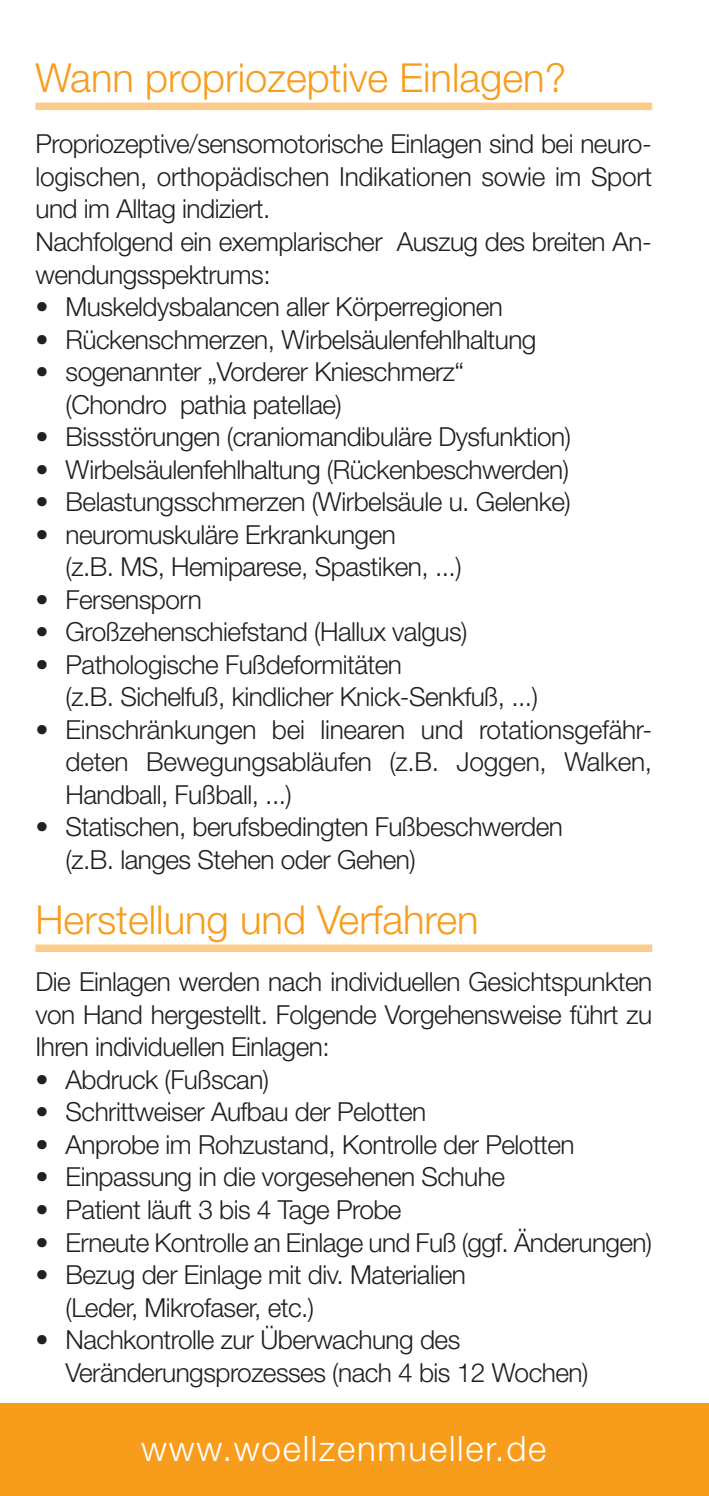
<style>
.page{position:relative;width:709px;height:1496px;background:#fff}
.page>*{position:absolute;margin:0;border:0;box-sizing:border-box;transform-origin:0 0}
.t1{font:300 40px "Helvetica Neue";color:#f89c1c}
.t2{font:300 35px "Helvetica Neue";letter-spacing:.05em;color:#fff}
.t3{font:300 26.25px/32.5px "Helvetica Neue";letter-spacing:-.02em;color:#231f20}
</style>
<div class="page">
<div style="left:0;top:1403px;width:709px;height:92px;background:#f89c1c"></div>
<div style="left:35px;top:103px;width:617px;height:7px;background:#fdcb8a"></div>
<div style="left:35px;top:944px;width:617px;height:8px;background:#fdcb8a"></div>
<h1 class="t1" style="left:35px;top:64px;width:532px">Wann propriozeptive Einlagen?</h1>
<p class="t3" style="left:35px;top:130px;width:618px">Propriozeptive/sensomotorische Einlagen sind bei neuro&shy;logischen, orthopädischen Indikationen sowie im Sport und im Alltag indiziert.<br>Nachfolgend ein exemplarischer Auszug des breiten An&shy;wendungsspektrums:</p>
<p class="t3" style="left:35px;top:293px;width:469px">• Muskeldysbalancen aller Körperregionen</p>
<p class="t3" style="left:35px;top:325px;width:502px">• Rückenschmerzen, Wirbelsäulenfehlhaltung</p>
<p class="t3" style="left:66px;top:358px;width:400px;text-indent:-30px">• sogenannter „Vorderer Knieschmerz“ (Chondro pathia patellae)</p>
<p class="t3" style="left:35px;top:423px;width:537px">• Bissstörungen (craniomandibuläre Dysfunktion)</p>
<p class="t3" style="left:35px;top:455px;width:535px">• Wirbelsäulenfehlhaltung (Rückenbeschwerden)</p>
<p class="t3" style="left:35px;top:488px;width:537px">• Belastungsschmerzen (Wirbelsäule u. Gelenke)</p>
<p class="t3" style="left:66px;top:520px;width:397px;text-indent:-30px">• neuromuskuläre Erkrankungen<br>(z.B. MS, Hemiparese, Spastiken, ...)</p>
<p class="t3" style="left:35px;top:585px;width:168px">• Fersensporn</p>
<p class="t3" style="left:35px;top:618px;width:433px">• Großzehenschiefstand (Hallux valgus)</p>
<p class="t3" style="left:66px;top:650px;width:474px;text-indent:-30px">• Pathologische Fußdeformitäten<br>(z.B. Sichelfuß, kindlicher Knick-Senkfuß, ...)</p>
<p class="t3" style="left:66px;top:715px;width:588px;text-align:justify;text-indent:-30px">• Einschränkungen bei linearen und rotationsgefähr&shy;deten Bewegungsabläufen (z.B. Joggen, Walken, Handball, Fußball, ...)</p>
<p class="t3" style="left:66px;top:813px;width:499px;text-indent:-30px">• Statischen, berufsbedingten Fußbeschwerden (z.B. langes Stehen oder Gehen)</p>
<h1 class="t1" style="left:35px;top:905px;width:445px">Herstellung und Verfahren</h1>
<p class="t3" style="left:35px;top:968px;width:618px;text-align:justify">Die Einlagen werden nach individuellen Gesichtspunkten von Hand hergestellt. Folgende Vorgehensweise führt zu Ihren individuellen Einlagen:</p>
<p class="t3" style="left:35px;top:1065px;width:235px">• Abdruck (Fußscan)</p>
<p class="t3" style="left:35px;top:1098px;width:392px">• Schrittweiser Aufbau der Pelotten</p>
<p class="t3" style="left:35px;top:1130px;width:540px">• Anprobe im Rohzustand, Kontrolle der Pelotten</p>
<p class="t3" style="left:35px;top:1163px;width:471px">• Einpassung in die vorgesehenen Schuhe</p>
<p class="t3" style="left:35px;top:1195px;width:367px">• Patient läuft 3 bis 4 Tage Probe</p>
<p class="t3" style="left:35px;top:1228px;width:618px">• Erneute Kontrolle an Einlage und Fuß (ggf. Änderungen)</p>
<p class="t3" style="left:66px;top:1260px;width:402px;text-indent:-30px">• Bezug der Einlage mit div. Materialien (Leder, Mikrofaser, etc.)</p>
<p class="t3" style="left:66px;top:1325px;width:524px;text-indent:-30px">• Nachkontrolle zur Überwachung des<br>Veränderungsprozesses (nach 4 bis 12 Wochen)</p>
<h2 class="t2" style="left:141px;top:1435px;width:407px">www.woellzenmueller.de</h2>
</div>
